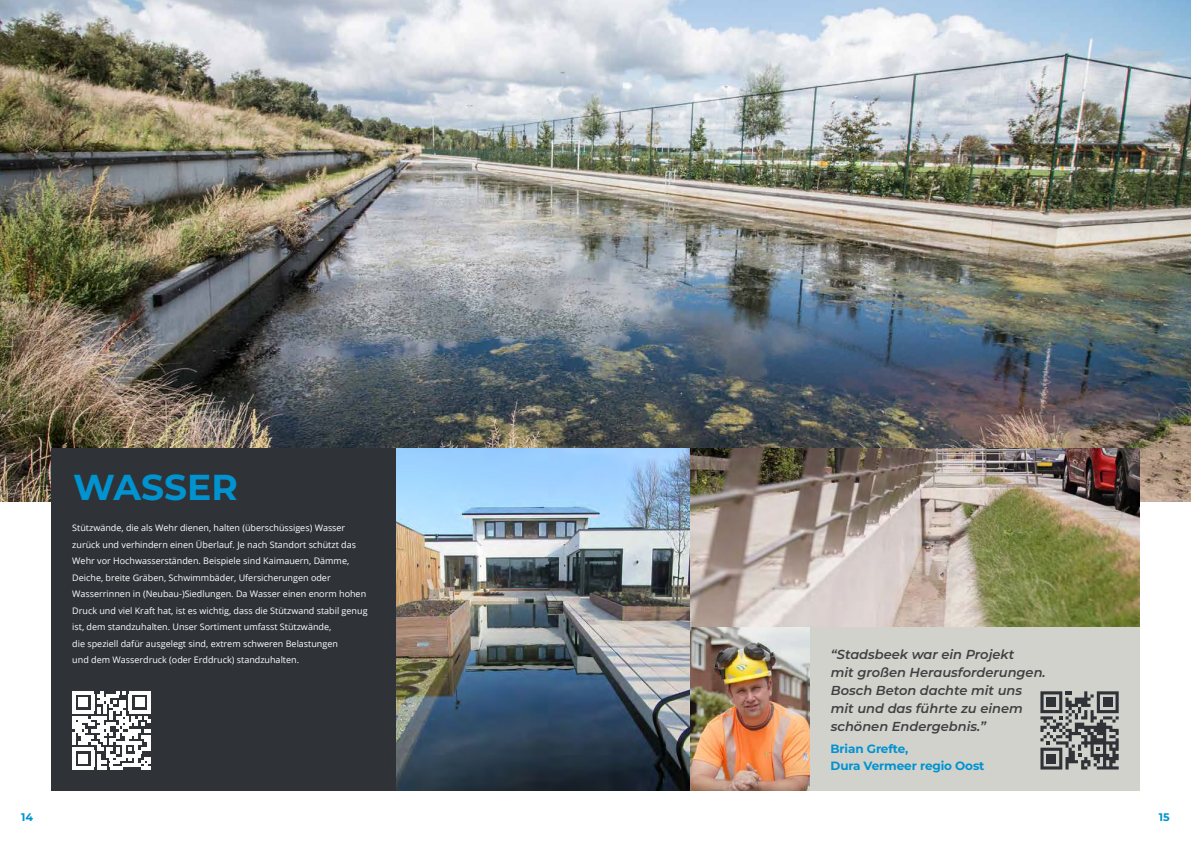
<style>
.page{position:relative;width:1191px;height:842px;background:#fff}
.page>*{position:absolute;margin:0;border:0;box-sizing:border-box;transform-origin:0 0}
.t1{font:700 36px "Montserrat";color:#0093d0}
.t2{font:italic 600 13px/18px "Montserrat";color:#414042}
.t3{font:700 12px/17px "Montserrat";letter-spacing:-.01em;color:#0093d0}
.t4{font:700 11px "Montserrat";color:#0093d0}
.t5{font:9px/16.5px "Open Sans";color:#fff}
</style>
<div class="page">
<img style="left:0;top:0;width:1191px;height:502px">
<img style="left:396px;top:449px;width:294px;height:342px">
<div style="left:51px;top:449px;width:345px;height:342px;background:#2f3338"></div>
<svg style="left:72px;top:691px;width:78px;height:79px"></svg>
<hr style="left:72px;top:766px;width:22px;height:4px;background:#fff">
<div style="left:79px;top:754px;width:9px;height:9px;background:#fff"></div>
<img style="left:690px;top:449px;width:450px;height:179px">
<div style="left:718px;top:628px;width:422px;height:163px;background:#d2d2cd"></div>
<svg style="left:1040px;top:691px;width:78px;height:78px"></svg>
<div style="left:1046px;top:697px;width:10px;height:10px;background:#2f3338"></div>
<div style="left:1103px;top:698px;width:9px;height:9px;background:#2f3338"></div>
<div style="left:1046px;top:754px;width:10px;height:9px;background:#2f3338"></div>
<img style="left:690px;top:628px;width:119px;height:163px">
<h1 class="t1" style="left:73px;top:470px;width:166px">WASSER</h1>
<p class="t5" style="left:72px;top:519px;width:297px">Stützwände, die als Wehr dienen, halten (überschüssiges) Wasser zurück und verhindern einen Überlauf. Je nach Standort schützt das Wehr vor Hochwasserständen. Beispiele sind Kaimauern, Dämme, Deiche, breite Gräben, Schwimmbäder, Ufersicherungen oder Wasserrinnen in (Neubau-)Siedlungen. Da Wasser einen enorm hohen Druck und viel Kraft hat, ist es wichtig, dass die Stützwand stabil genug ist, dem standzuhalten. Unser Sortiment umfasst Stützwände,<br>die speziell dafür ausgelegt sind, extrem schweren Belastungen<br>und dem Wasserdruck (oder Erddruck) standzuhalten.</p>
<p class="t4" style="left:21px;top:811px;width:13px">14</p>
<h2 class="t2" style="left:831px;top:646px;width:216px">“Stadsbeek war ein Projekt<br>mit großen Herausforderungen.<br>Bosch Beton dachte mit uns mit und das führte zu einem schönen Endergebnis.”</h2>
<h3 class="t3" style="left:830px;top:741px;width:155px">Brian Grefte,<br>Dura Vermeer regio Oost</h3>
<p class="t4" style="left:1158px;top:811px;width:12px">15</p>
</div>
